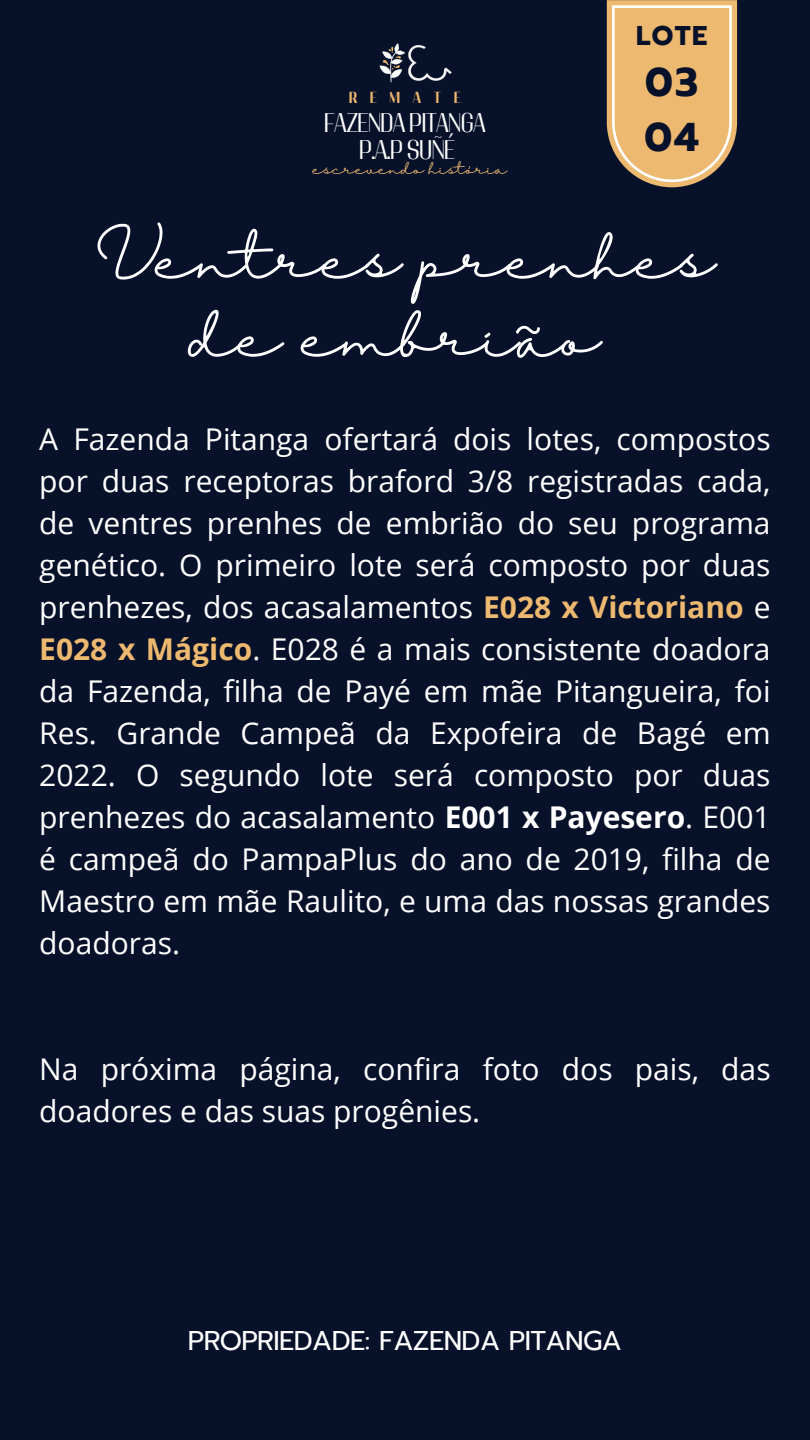
<style>
.page{position:relative;width:810px;height:1440px;background:#071129}
.page>*{position:absolute;margin:0;border:0;box-sizing:border-box;transform-origin:0 0}
.t1{font:54px/78px "Halimun";color:#fff;text-align:center}
.t2{font:700 40px/55.5px "Prompt";color:#071129}
.t3{font:30px/42px "Open Sans";color:#fff;text-align:justify}
.t4{font:27px "Prompt";letter-spacing:-.02em;color:#fff}
.t5{font:27px/27px "Adirek HC 400";letter-spacing:-.02em;color:#fff;text-align:center}
.t6{font:700 27px "Prompt";color:#071129}
.t7{font:16px "Adirek HC 700";letter-spacing:.8em;color:#edb86f}
.t8{font:14px "Halimun";color:#edb86f}
.s1{font-weight:700;color:#edb86f}
.s2{font-weight:700}
</style>
<div class="page">
<svg style="left:380px;top:43px;width:25px;height:39px"></svg>
<img style="left:408px;top:45px;width:44px;height:36px">
<svg style="left:607px;top:0;width:130px;height:187px;background:#ddaf72"></svg>
<h2 class="t7" style="left:349px;top:88px;width:113px">REMATE</h2>
<p class="t5" style="left:324px;top:109px;width:163px">FAZENDA PITANGA<br>P.A.P SUÑÉ</p>
<p class="t8" style="left:313px;top:161px;width:196px">escrevendo história</p>
<h3 class="t6" style="left:636px;top:15px;width:73px">LOTE</h3>
<h3 class="t2" style="left:644px;top:55px;width:56px">03<br>04</h3>
<h5 class="t1" style="left:95px;top:221px;width:622px">Ventres prenhes de embrião</h5>
<p class="t3" style="left:39px;top:418px;width:733px">A Fazenda Pitanga ofertará dois lotes, compostos por duas receptoras braford 3/8 registradas cada, de ventres prenhes de embrião do seu programa genético. O primeiro lote será composto por duas prenhezes, dos acasalamentos <span class="s1">E028 x Victoriano</span> e <span class="s1">E028 x Mágico</span>. E028 é a mais consistente doadora da Fazenda, filha de Payé em mãe Pitangueira, foi Res. Grande Campeã da Expofeira de Bagé em 2022. O segundo lote será composto por duas prenhezes do acasalamento <span class="s2">E001 x Payesero</span>. E001 é campeã do PampaPlus do ano de 2019, filha de Maestro em mãe Raulito, e uma das nossas grandes doadoras.</p>
<h1 class="t3" style="left:39px;top:1048px;width:733px">Na próxima página, confira foto dos pais, das doadores e das suas progênies.</h1>
<h4 class="t4" style="left:188px;top:1320px;width:435px">PROPRIEDADE: FAZENDA PITANGA</h4>
</div>
